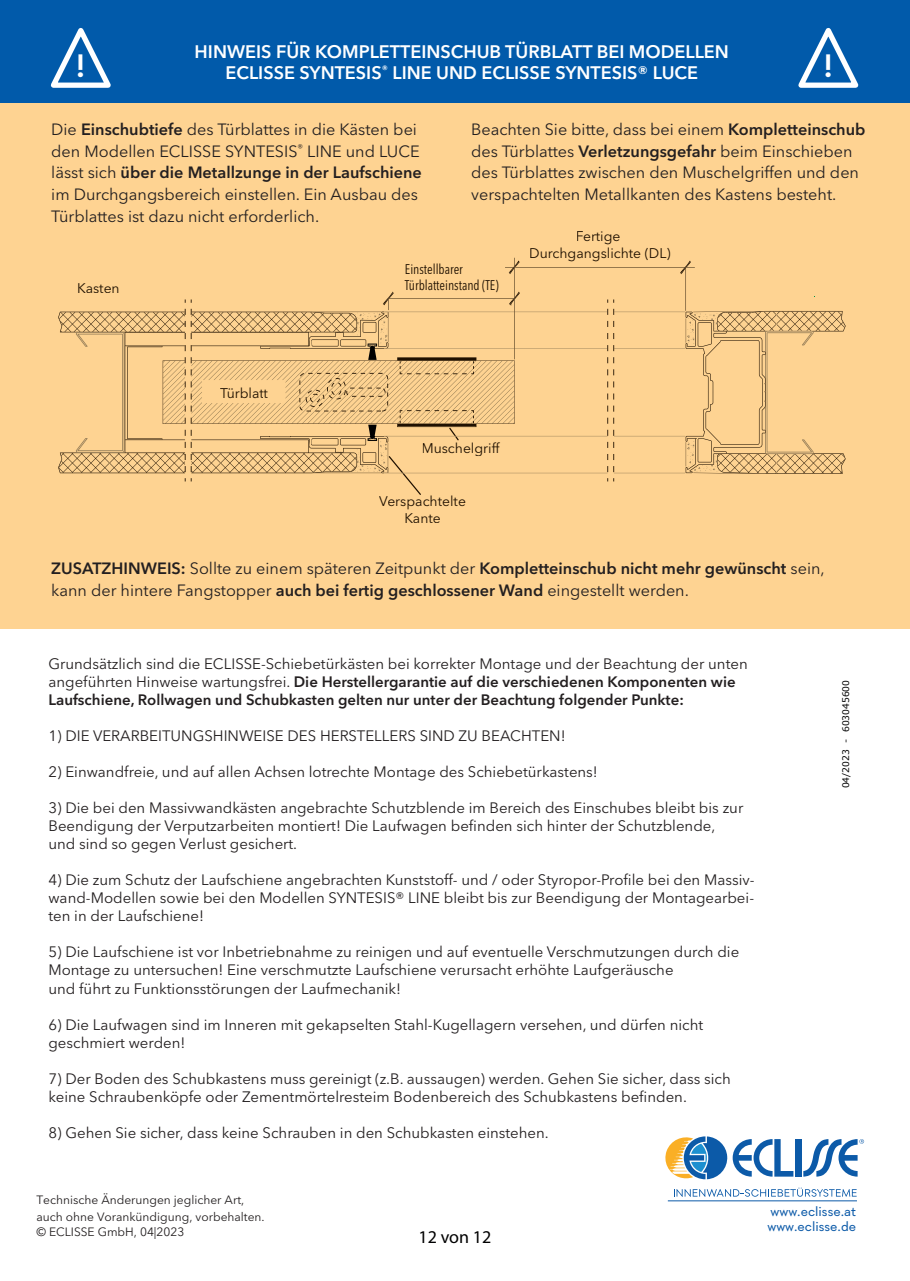
<style>
.page{position:relative;width:910px;height:1281px;background:#fff}
.page>*{position:absolute;margin:0;border:0;box-sizing:border-box;transform-origin:0 0}
.t1{font:600 31.95px "Avenir Next LT Pro";color:#fff}
.t2{font:600 18px/21.6px "Avenir Next LT Pro";color:#fff;text-align:center}
.t3{font:18px "Myriad Pro";color:#000001}
.t4{font:16.2px/21.6px "Avenir Next LT Pro";color:#231f20}
.t5{font:15px/18px "Avenir Next LT Pro";color:#231f20}
.t6{font:600 15px/18px "Avenir Next LT Pro";color:#231f20}
.t7{font:15px/15px "Soin Sans Pro";color:#0c5aa8}
.t8{font:13.95px/16.6px "Avenir Next LT Pro";color:#1f1000;text-align:center}
.t9{font:condensed 13.95px/16.6px "Avenir Next LT Pro";color:#1f1000;scale:.95 1}
.t10{font:12px/16.5px "Avenir Next LT Pro";color:#231f20}
.t11{font:9.15px "Verdana";color:#000001}
.s1{font-weight:600}
.s2{font-weight:400}
</style>
<div class="page">
<div style="left:0;top:36px;width:909px;height:592px;background:#fed392"></div>
<svg style="left:520px;top:311px;width:160px;height:162px"></svg>
<svg style="left:607px;top:299px;width:7px;height:182px"></svg>
<hr style="left:515px;top:267px;width:170px;height:1px;background:#1f1000">
<svg style="left:58px;top:257px;width:462px;height:238px"></svg>
<svg style="left:680px;top:260px;width:165px;height:214px"></svg>
<div style="left:0;top:0;width:909px;height:102px;background:#015aaa"></div>
<svg style="left:50px;top:28px;width:61px;height:60px"></svg>
<svg style="left:798px;top:28px;width:61px;height:60px"></svg>
<hr style="left:667px;top:1200px;width:190px;height:1px;background:#0c5aa8">
<div style="left:795px;top:1138px;width:6px;height:38px;background:#0c5aa8"></div>
<svg style="left:665px;top:1136px;width:128px;height:42px"></svg>
<svg style="left:803px;top:1139px;width:61px;height:37px"></svg>
<svg style="left:674px;top:1187px;width:182px;height:9px"></svg>
<p class="t2" style="left:195px;top:40px;width:536px">HINWEIS FÜR KOMPLETTEINSCHUB TÜRBLATT BEI MODELLEN<br>ECLISSE SYNTESIS<sup>®</sup> LINE UND ECLISSE SYNTESIS® LUCE</p>
<h1 class="t1" style="left:75px;top:47px;width:12px">!</h1>
<h1 class="t1" style="left:822px;top:47px;width:12px">!</h1>
<p class="t4" style="left:51px;top:118px;width:372px">Die <span class="s1">Einschubtiefe</span> des Türblattes in die Kästen bei den Modellen ECLISSE SYNTESIS<sup>®</sup> LINE und LUCE lässt sich <span class="s1">über die Metallzunge in der Laufschiene </span>im Durchgangsbereich einstellen. Ein Ausbau des Türblattes ist dazu nicht erforderlich.</p>
<p class="t4" style="left:471px;top:118px;width:396px">Beachten Sie bitte, dass bei einem <span class="s1">Kompletteinschub </span>des Türblattes <span class="s1">Verletzungsgefahr</span> beim Einschieben des Türblattes zwischen den Muschelgriffen und den verspachtelten Metallkanten des Kastens besteht.</p>
<p class="t8" style="left:77px;top:279px;width:44px">Kasten</p>
<p class="t8" style="left:220px;top:384px;width:50px">Türblatt</p>
<p class="t9" style="left:405px;top:260px;width:100px">Einstellbarer<br>Türblatteinstand (TE)</p>
<p class="t8" style="left:529px;top:228px;width:143px">Fertige<br>Durchgangslichte (DL)</p>
<p class="t8" style="left:421px;top:439px;width:80px">Muschelgriff</p>
<p class="t8" style="left:379px;top:493px;width:88px">Verspachtelte<br>Kante</p>
<p class="t4" style="left:51px;top:557px;width:775px"><span class="s1">ZUSATZHINWEIS:</span> Sollte zu einem späteren Zeitpunkt der <span class="s1">Kompletteinschub nicht mehr gewünscht</span> sein, kann der hintere Fangstopper <span class="s1">auch bei fertig geschlossener Wand</span> eingestellt werden.</p>
<p class="t6" style="left:48px;top:654px;width:700px"><span class="s2">Grundsätzlich sind die ECLISSE-Schiebetürkästen bei korrekter Montage und der Beachtung der unten angeführten Hinweise wartungsfrei.</span> Die Herstellergarantie auf die verschiedenen Komponenten wie<br>Laufschiene, Rollwagen und Schubkasten gelten nur unter der Beachtung folgender Punkte:</p>
<p class="t5" style="left:48px;top:726px;width:518px">1) DIE VERARBEITUNGSHINWEISE DES HERSTELLERS SIND ZU BEACHTEN!</p>
<p class="t5" style="left:48px;top:762px;width:551px">2) Einwandfreie, und auf allen Achsen lotrechte Montage des Schiebetürkastens!</p>
<p class="t5" style="left:48px;top:798px;width:696px">3) Die bei den Massivwandkästen angebrachte Schutzblende im Bereich des Einschubes bleibt bis zur<br>Beendigung der Verputzarbeiten montiert! Die Laufwagen befinden sich hinter der Schutzblende, und sind so gegen Verlust gesichert.</p>
<p class="t5" style="left:48px;top:870px;width:707px;text-align:justify">4) Die zum Schutz der Laufschiene angebrachten Kunststoff- und / oder Styropor-Profile bei den Massiv&shy;wand-Modellen sowie bei den Modellen SYNTESIS® LINE bleibt bis zur Beendigung der Montagearbei&shy;ten in der Laufschiene!</p>
<p class="t5" style="left:48px;top:942px;width:692px">5) Die Laufschiene ist vor Inbetriebnahme zu reinigen und auf eventuelle Verschmutzungen durch die<br>Montage zu untersuchen! Eine verschmutzte Laufschiene verursacht erhöhte Laufgeräusche<br>und führt zu Funktionsstörungen der Laufmechanik!</p>
<p class="t5" style="left:48px;top:1014px;width:656px">6) Die Laufwagen sind im Inneren mit gekapselten Stahl-Kugellagern versehen, und dürfen nicht geschmiert werden!</p>
<p class="t5" style="left:48px;top:1068px;width:684px">7) Der Boden des Schubkastens muss gereinigt (z.B. aussaugen) werden. Gehen Sie sicher, dass sich keine Schraubenköpfe oder Zementmörtelresteim Bodenbereich des Schubkastens befinden.</p>
<p class="t5" style="left:48px;top:1122px;width:502px">8) Gehen Sie sicher, dass keine Schrauben in den Schubkasten einstehen.</p>
<p class="t11" style="left:839px;top:788px;width:110px;rotate:-90deg">04/2023 - 603045600</p>
<p class="t10" style="left:36px;top:1191px;width:230px">Technische Änderungen jeglicher Art, auch ohne Vorankündigung, vorbehalten.</p>
<p class="t10" style="left:36px;top:1222px;width:149px">© ECLISSE GmbH, 04|2023</p>
<p class="t3" style="left:418px;top:1224px;width:74px">12 von 12</p>
<p class="t7" style="left:767px;top:1203px;width:90px">www.eclisse.at www.eclisse.de</p>
</div>
